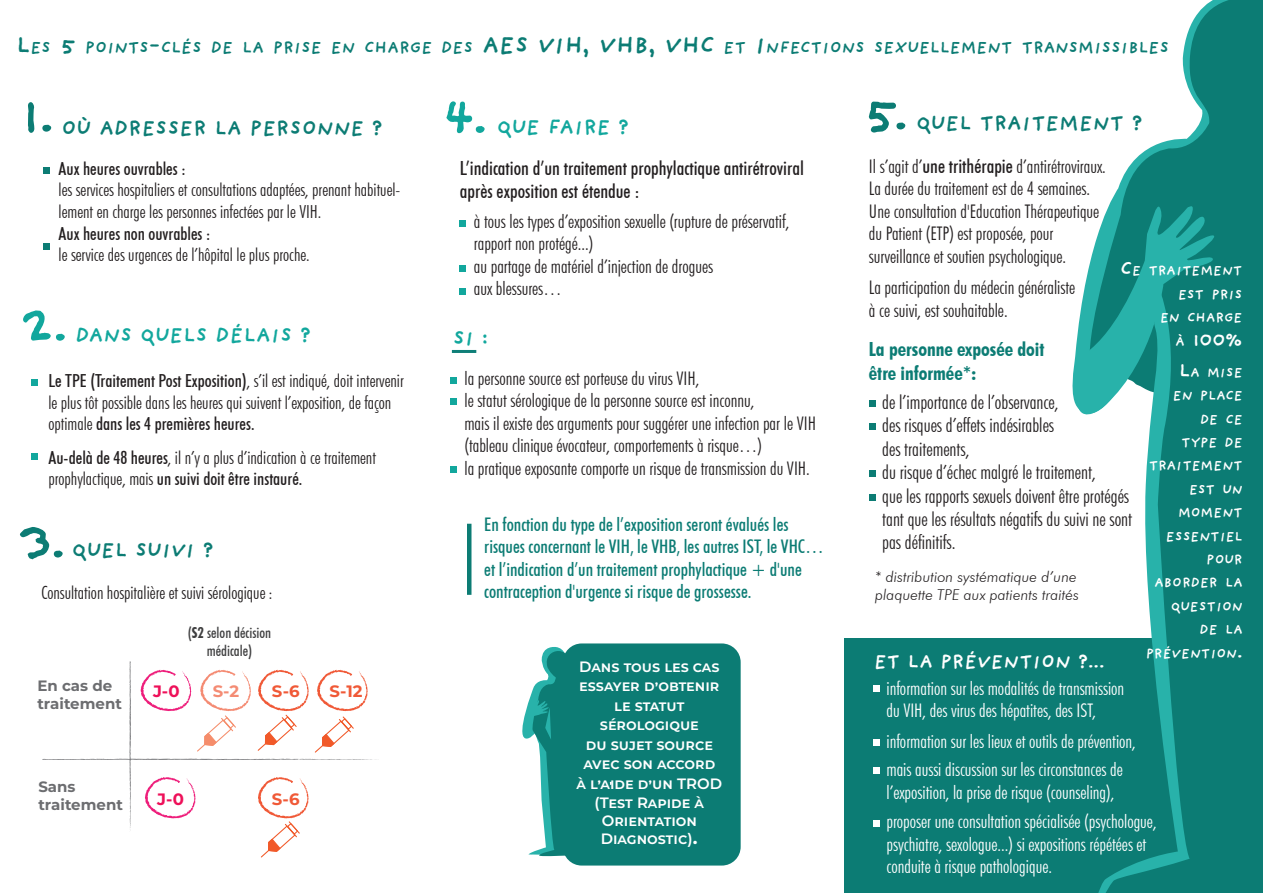
<style>
.page{position:relative;width:1263px;height:893px;background:#fff}
.page>*{position:absolute;margin:0;border:0;box-sizing:border-box;transform-origin:0 0}
.t1{font:700 54px "Providence Sans Pro";color:#0c7c74}
.t2{font:700 54px "Providence Sans Pro";color:#12a79d}
.t3{font:700 21px "Providence Sans Pro";color:#0c7c74}
.t4{font:700 21px "Providence Sans Pro";color:#12a79d}
.t5{font:300 condensed 19.5px/23.4px "Futura BT";color:#231f20}
.t6{font:500 condensed 19.5px/23.4px "Futura BT";color:#231f20}
.t7{font:700 condensed 19.5px/23.4px "Futura BT";color:#0c7c74}
.t8{font:700 19.5px "Providence Sans Pro";color:#fff}
.t9{font:300 condensed 18.75px/22.5px "Futura BT";color:#231f20}
.t10{font:300 condensed 18.75px/22.5px "Futura BT";color:#fff}
.t11{font:500 condensed 18.75px/22.5px "Futura BT";color:#0c7c74}
.t12{font:300 condensed 18px/21.6px "Futura BT";color:#231f20}
.t13{font:500 condensed 18px "Futura BT";color:#231f20}
.t14{font:700 16.8px "Providence Sans Pro";color:#0c7c74}
.t15{font:700 16.5px "Montserrat";color:#f05937}
.t16{font:700 16.5px "Montserrat";color:#ee1059}
.t17{font:600 15px/19.5px "Montserrat";color:#fff;text-align:center}
.t18{font:italic 300 15px/18px "Futura BT";color:#231f20}
.t19{font:700 15px/18px "Montserrat";color:#6c6d70}
.t20{font:500 condensed 15px/18px "Futura BT";color:#3e3e3f;text-align:center}
.t21{font:700 13.65px/23.4px "Providence Sans Pro";color:#fff;text-align:right}
.s1{font-size:24px}
.s2{font-weight:500}
.s3{font-weight:700}
.s4{font-size:21.9px}
.s5{font-weight:500;font-size:19.5px}
.s6{font-size:19.5px}
.s7{font-size:13.65px}
</style>
<div class="page">
<div style="left:845px;top:638px;width:418px;height:255px;background:#0c7c74"></div>
<svg style="left:1098px;top:0;width:165px;height:893px;fill:#0c7c74"></svg>
<svg style="left:1073px;top:202px;width:145px;height:219px;background:#37a39c"></svg>
<svg style="left:44px;top:168px;width:6px;height:6px"></svg>
<svg style="left:44px;top:244px;width:6px;height:6px"></svg>
<svg style="left:32px;top:380px;width:6px;height:6px"></svg>
<svg style="left:32px;top:454px;width:6px;height:6px"></svg>
<svg style="left:460px;top:220px;width:6px;height:6px"></svg>
<svg style="left:460px;top:266px;width:6px;height:6px"></svg>
<svg style="left:460px;top:289px;width:6px;height:6px"></svg>
<svg style="left:450px;top:377px;width:6px;height:6px"></svg>
<div style="left:450px;top:398px;width:6px;height:7px;background:#12a79d"></div>
<svg style="left:450px;top:467px;width:6px;height:6px"></svg>
<hr style="left:467px;top:524px;width:4px;height:71px;background:#0c7c74">
<svg style="left:870px;top:401px;width:6px;height:6px"></svg>
<svg style="left:870px;top:424px;width:6px;height:6px"></svg>
<svg style="left:870px;top:471px;width:6px;height:6px"></svg>
<svg style="left:870px;top:494px;width:6px;height:6px"></svg>
<svg style="left:874px;top:685px;width:6px;height:6px"></svg>
<svg style="left:874px;top:740px;width:6px;height:6px"></svg>
<svg style="left:874px;top:768px;width:6px;height:6px"></svg>
<svg style="left:874px;top:821px;width:6px;height:6px"></svg>
<svg style="left:522px;top:647px;width:48px;height:210px"></svg>
<div style="left:563px;top:643px;width:178px;height:222px;background:#0c7c74;border-radius:19px"></div>
<svg style="left:42px;top:661px;width:335px;height:197px"></svg>
<hr style="left:452px;top:350px;width:24px;height:3px;background:#0f7f78">
<p class="t14" style="left:16px;top:38px;width:1154px"><span class="s1">L</span>ES <span class="s1">5</span> POINTS<span class="s1">-</span>CLÉS DE LA PRISE EN CHARGE DES <span class="s1">AES VIH, VHB, VHC</span> ET <span class="s1">I</span>NFECTIONS SEXUELLEMENT TRANSMISSIBLES</p>
<h1 class="t1" style="left:20px;top:83px;width:36px">1.</h1>
<p class="t3" style="left:62px;top:115px;width:323px">OÙ ADRESSER LA PERSONNE ?</p>
<p class="t13" style="left:59px;top:157px;width:129px">Aux heures ouvrables :</p>
<p class="t12" style="left:59px;top:179px;width:343px">les services hospitaliers et consultations adaptées, prenant habituel&shy;lement en charge les personnes infectées par le VIH.</p>
<p class="t13" style="left:59px;top:222px;width:154px">Aux heures non ouvrables :</p>
<p class="t12" style="left:59px;top:244px;width:253px">le service des urgences de l’hôpital le plus proche.</p>
<h1 class="t2" style="left:20px;top:292px;width:50px">2.</h1>
<p class="t4" style="left:75px;top:322px;width:237px">DANS QUELS DÉLAIS ?</p>
<p class="t12" style="left:48px;top:370px;width:357px"><span class="s2">Le TPE (Traitement Post Exposition)</span>, s’il est indiqué, doit intervenir le plus tôt possible dans les heures qui suivent l’exposition, de façon optimale <span class="s2">dans les 4 premières heures.</span></p>
<p class="t12" style="left:48px;top:446px;width:329px"><span class="s2">Au-delà de 48 heures</span>, il n’y a plus d’indication à ce traitement prophylactique, mais <span class="s2">un suivi doit être instauré.</span></p>
<h1 class="t1" style="left:17px;top:508px;width:51px">3.</h1>
<p class="t3" style="left:72px;top:538px;width:143px">QUEL SUIVI ?</p>
<p class="t12" style="left:42px;top:582px;width:232px">Consultation hospitalière et suivi sérologique :</p>
<p class="t20" style="left:188px;top:623px;width:85px">(<span class="s3">S2</span> selon décision médicale)</p>
<p class="t19" style="left:37px;top:676px;width:86px">En cas de traitement</p>
<p class="t16" style="left:153px;top:680px;width:28px">J-0</p>
<p class="t15" style="left:213px;top:680px;width:28px">S-2</p>
<p class="t15" style="left:272px;top:680px;width:29px">S-6</p>
<p class="t15" style="left:330px;top:680px;width:34px">S-12</p>
<p class="t19" style="left:38px;top:777px;width:86px">Sans traitement</p>
<p class="t16" style="left:157px;top:787px;width:28px">J-0</p>
<p class="t15" style="left:272px;top:787px;width:29px">S-6</p>
<h1 class="t2" style="left:442px;top:84px;width:47px">4.</h1>
<h1 class="t1" style="left:863px;top:80px;width:47px">5.</h1>
<p class="t4" style="left:497px;top:115px;width:134px">QUE FAIRE ?</p>
<p class="t3" style="left:916px;top:110px;width:228px">QUEL TRAITEMENT ?</p>
<p class="t6" style="left:460px;top:156px;width:345px">L’indication d’un traitement prophylactique antirétroviral après exposition est étendue :</p>
<p class="t9" style="left:474px;top:209px;width:317px">à tous les types d’exposition sexuelle (rupture de préservatif, rapport non protégé...)<br>au partage de matériel d’injection de drogues<br>aux blessures…</p>
<p class="t4" style="left:453px;top:325px;width:37px">SI :</p>
<p class="t9" style="left:464px;top:367px;width:353px">la personne source est porteuse du virus VIH,<br>le statut sérologique de la personne source est inconnu,<br>mais il existe des arguments pour suggérer une infection par le VIH (tableau clinique évocateur, comportements à risque…)<br>la pratique exposante comporte un risque de transmission du VIH.</p>
<p class="t11" style="left:484px;top:513px;width:341px">En fonction du type de l’exposition seront évalués les risques concernant le VIH, le VHB, les autres IST, le VHC… et l’indication d’un traitement prophylactique + d'une contraception d'urgence si risque de grossesse.</p>
<p class="t17" style="left:576px;top:656px;width:147px">Dans tous les cas essayer d’obtenir le statut sérologique<br>du sujet source avec son accord<br>à l’aide d’un TROD (Test Rapide à</p>
<p class="t17" style="left:601px;top:811px;width:99px;line-height:18px;text-align:left">Orientation<br>Diagnostic)<span class="s4">.</span></p>
<p class="t9" style="left:869px;top:155px;width:238px">Il s’agit d’<span class="s5">une trithérapie</span> d’antirétroviraux.<br>La durée du traitement est de 4 semaines.<br>Une consultation d'Education Thérapeutique du Patient (ETP) est proposée, pour surveillance et soutien psychologique.</p>
<p class="t9" style="left:869px;top:276px;width:208px">La participation du médecin généraliste à ce suivi, est souhaitable.</p>
<p class="t21" style="left:1120px;top:259px;width:124px"><span class="s6">C</span>E TRAITEMENT<br>EST PRIS<br>EN CHARGE</p>
<p class="t8" style="left:1175px;top:328px;width:69px"><span class="s7">À</span> 100%</p>
<p class="t21" style="left:1146px;top:360px;width:99px"><span class="s6">L</span>A MISE<br>EN PLACE<br>DE CE<br>TYPE DE<br>TRAITEMENT<br>EST UN<br>MOMENT<br>ESSENTIEL<br>POUR<br>ABORDER LA<br>QUESTION<br>DE LA<br>PRÉVENTION<span class="s6">.</span></p>
<p class="t7" style="left:869px;top:337px;width:177px">La personne exposée doit être informée*:</p>
<p class="t5" style="left:882px;top:390px;width:251px">de l’importance de l’observance,<br>des risques d’effets indésirables<br>des traitements,<br>du risque d’échec malgré le traitement,<br>que les rapports sexuels doivent être protégés tant que les résultats négatifs du suivi ne sont pas définitifs.</p>
<p class="t18" style="left:875px;top:568px;width:205px">* distribution systématique d’une plaquette TPE aux patients traités</p>
<p class="t8" style="left:874px;top:650px;width:232px">ET LA PRÉVENTION ?...</p>
<p class="t10" style="left:886px;top:677px;width:239px">information sur les modalités de transmission du VIH, des virus des hépatites, des IST,</p>
<p class="t10" style="left:886px;top:730px;width:251px">information sur les lieux et outils de prévention,</p>
<p class="t10" style="left:886px;top:758px;width:238px">mais aussi discussion sur les circonstances de l’exposition, la prise de risque (counseling),</p>
<p class="t10" style="left:886px;top:810px;width:272px">proposer une consultation spécialisée (psychologue, psychiatre, sexologue...) si expositions répétées et conduite à risque pathologique.</p>
</div>
